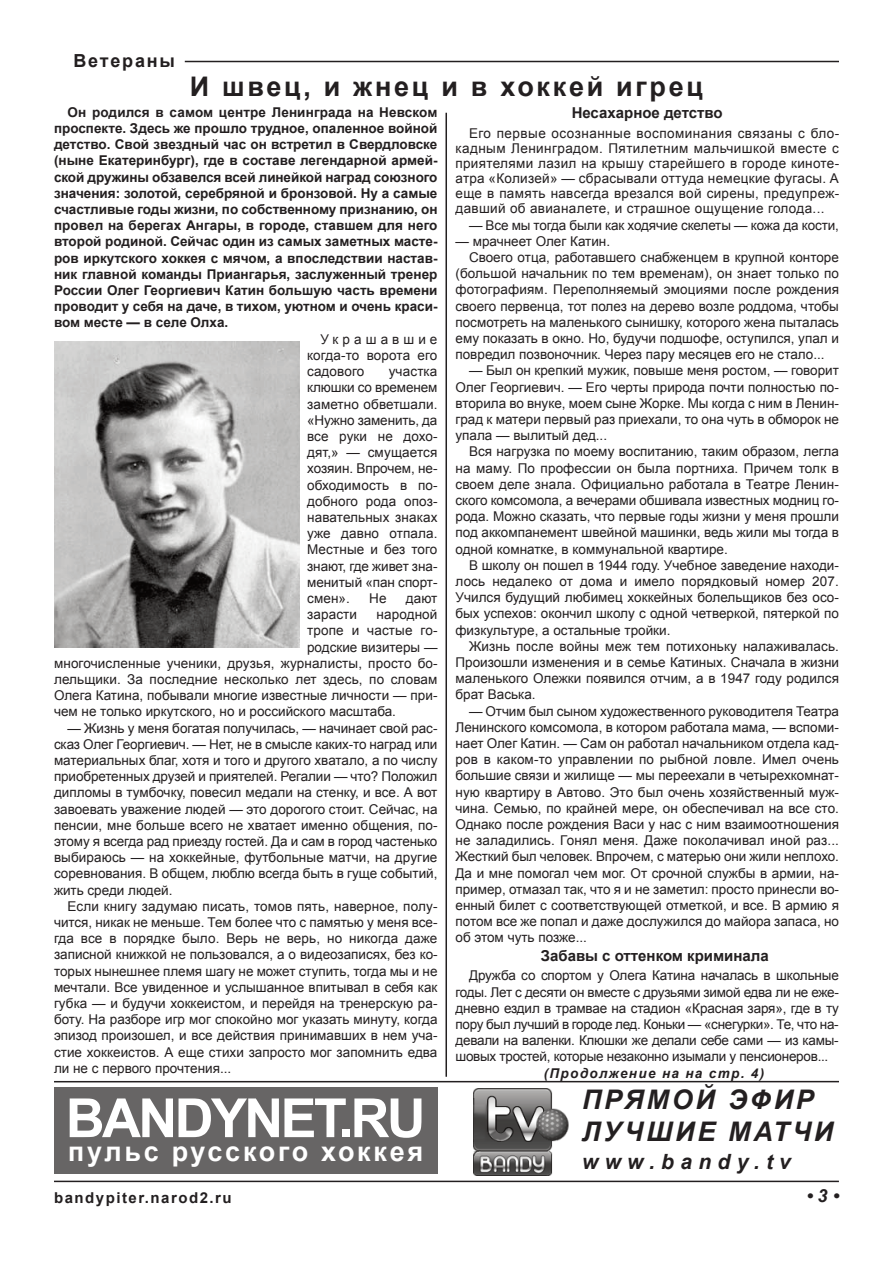
<style>
.page{position:relative;width:893px;height:1263px;background:#fff}
.page>*{position:absolute;margin:0;border:0;box-sizing:border-box;transform-origin:0 0}
.t1{font:700 54px "Arial";letter-spacing:-.05em;color:#fff}
.t2{font:700 27px "Arial";letter-spacing:.1em;color:#231f20}
.t3{font:italic 700 27px/32.4px "Arial";letter-spacing:.1em;color:#231f20}
.t4{font:700 27px "Arial";letter-spacing:.1em;color:#fff}
.t5{font:italic 700 21px "Arial";letter-spacing:.3em;color:#231f20}
.t6{font:700 18px "Arial";letter-spacing:.1em;color:#231f20}
.t7{font:italic 700 18px "Arial";color:#231f20}
.t8{font:700 15px "Arial";color:#231f20}
.t9{font:700 15px "Arial";letter-spacing:.1em;color:#231f20}
.t10{font:13.5px/16.2px "Arial";color:#231f20;text-align:justify}
.t11{font:700 13.5px/16.2px "Arial";color:#231f20;text-align:justify}
.t12{font:italic 700 13.5px "Arial";letter-spacing:.1em;color:#231f20}
</style>
<div class="page">
<hr style="left:54px;top:1181px;width:785px;height:1px;background:#231f20">
<hr style="left:54px;top:1081px;width:785px;height:1px;background:#231f20">
<img style="left:474px;top:1089px;width:95px;height:86px">
<div style="left:54px;top:1087px;width:383px;height:87px;background:#676565"></div>
<hr style="left:185px;top:61px;width:654px;height:1px;background:#231f20">
<hr style="left:445px;top:113px;width:2px;height:964px;background:#231f20">
<img style="left:54px;top:342px;width:246px;height:305px">
<h3 class="t6" style="left:73px;top:51px;width:103px">Ветераны</h3>
<h2 class="t2" style="left:190px;top:71px;width:515px">И швец, и жнец и в хоккей игрец</h2>
<p class="t11" style="left:54px;top:104px;width:385px;text-indent:14px">Он родился в самом центре Ленинграда на Невском проспекте. Здесь же прошло трудное, опаленное войной детство. Свой звездный час он встретил в Свердловске (ныне Екатеринбург), где в составе легендарной армей&shy;ской дружины обзавелся всей линейкой наград союзного значения: золотой, серебряной и бронзовой. Ну а самые счастливые годы жизни, по собственному признанию, он провел на берегах Ангары, в городе, ставшем для него второй родиной. Сейчас один из самых заметных масте&shy;ров иркутского хоккея с мячом, а впоследствии настав&shy;ник главной команды Приангарья, заслуженный тренер России Олег Георгиевич Катин большую часть времени проводит у себя на даче, в тихом, уютном и очень краси&shy;вом месте — в селе Олха.</p>
<p class="t10" style="left:307px;top:331px;width:132px;text-indent:14px">Украшавшие когда-то ворота его садового</p>
<p class="t8" style="left:572px;top:104px;width:153px">Несахарное детство</p>
<p class="t10" style="left:455px;top:126px;width:385px;line-height:15px;text-indent:14px">Его первые осознанные воспоминания связаны с бло&shy;кадным Ленинградом. Пятилетним мальчишкой вместе с приятелями лазил на крышу старейшего в городе киноте&shy;атра «Колизей» — сбрасывали оттуда немецкие фугасы. А еще в память навсегда врезался вой сирены, предупреж&shy;давший об авианалете, и страшное ощущение голода...</p>
<p class="t10" style="left:469px;top:217px;width:371px">— Все мы тогда были как ходячие скелеты — кожа да кости,</p>
<p class="t10" style="left:455px;top:233px;width:156px">— мрачнеет Олег Катин.</p>
<p class="t10" style="left:469px;top:249px;width:371px">Своего отца, работавшего снабженцем в крупной конторе</p>
<p class="t10" style="left:455px;top:265px;width:385px">(большой начальник по тем временам), он знает только по</p>
<p class="t10" style="left:455px;top:282px;width:385px">фотографиям. Переполняемый эмоциями после рождения</p>
<p class="t10" style="left:455px;top:298px;width:385px">своего первенца, тот полез на дерево возле роддома, чтобы</p>
<p class="t10" style="left:455px;top:314px;width:385px">посмотреть на маленького сынишку, которого жена пыталась</p>
<p class="t10" style="left:455px;top:330px;width:385px">ему показать в окно. Но, будучи подшофе, оступился, упал и</p>
<p class="t10" style="left:455px;top:346px;width:371px">повредил позвоночник. Через пару месяцев его не стало...</p>
<p class="t10" style="left:455px;top:363px;width:385px;text-indent:13px">— Был он крепкий мужик, повыше меня ростом, — говорит Олег Георгиевич. — Его черты природа почти полностью по&shy;вторила во внуке, моем сыне Жорке. Мы когда с ним в Ленин&shy;град к матери первый раз приехали, то она чуть в обморок не упала — вылитый дед...</p>
<p class="t10" style="left:455px;top:444px;width:385px;text-indent:13px">Вся нагрузка по моему воспитанию, таким образом, легла на маму. По профессии он была портниха. Причем толк в своем деле знала. Официально работала в Театре Ленин&shy;ского комсомола, а вечерами обшивала известных модниц го&shy;рода. Можно сказать, что первые годы жизни у меня прошли под аккомпанемент швейной машинки, ведь жили мы тогда в одной комнатке, в коммунальной квартире.</p>
<p class="t10" style="left:455px;top:557px;width:385px;text-indent:13px">В школу он пошел в 1944 году. Учебное заведение находи&shy;лось недалеко от дома и имело порядковый номер 207.<br>Учился будущий любимец хоккейных болельщиков без осо&shy;бых успехов: окончил школу с одной четверкой, пятеркой по физкультуре, а остальные тройки.</p>
<p class="t10" style="left:455px;top:638px;width:385px;text-indent:13px">Жизнь после войны меж тем потихоньку налаживалась.<br>Произошли изменения и в семье Катиных. Сначала в жизни маленького Олежки появился отчим, а в 1947 году родился брат Васька.</p>
<p class="t10" style="left:455px;top:703px;width:385px;text-indent:14px">— Отчим был сыном художественного руководителя Театра Ленинского комсомола, в котором работала мама, — вспоми&shy;нает Олег Катин. — Сам он работал начальником отдела кад&shy;ров в каком-то управлении по рыбной ловле. Имел очень большие связи и жилище — мы переехали в четырехкомнат&shy;ную квартиру в Автово. Это был очень хозяйственный муж&shy;чина. Семью, по крайней мере, он обеспечивал на все сто.<br>Однако после рождения Васи у нас с ним взаимоотношения не заладились. Гонял меня. Даже поколачивал иной раз...<br>Жесткий был человек. Впрочем, с матерью они жили неплохо.<br>Да и мне помогал чем мог. От срочной службы в армии, на&shy;пример, отмазал так, что я и не заметил: просто принесли во&shy;енный билет с соответствующей отметкой, и все. В армию я потом все же попал и даже дослужился до майора запаса, но об этом чуть позже...</p>
<p class="t8" style="left:541px;top:948px;width:229px">Забавы с оттенком криминала</p>
<p class="t10" style="left:455px;top:967px;width:385px;text-indent:14px">Дружба со спортом у Олега Катина началась в школьные годы. Лет с десяти он вместе с друзьями зимой едва ли не еже&shy;дневно ездил в трамвае на стадион «Красная заря», где в ту пору был лучший в городе лед. Коньки — «снегурки». Те, что на&shy;девали на валенки. Клюшки же делали себе сами — из камы&shy;шовых тростей, которые незаконно изымали у пенсионеров...</p>
<p class="t12" style="left:544px;top:1065px;width:222px">(Продолжение на на стр. 4)</p>
<p class="t10" style="left:307px;top:363px;width:132px;text-indent:82px">участка клюшки со временем заметно обветшали. «Нужно заменить, да все руки не дохо&shy;дят,» — смущается хозяин. Впрочем, не&shy;обходимость в по&shy;добного рода опоз&shy;навательных знаках уже давно отпала.<br>Местные и без того знают, где живет зна&shy;менитый «пан спорт&shy;смен».</p>
<p class="t10" style="left:369px;top:590px;width:19px">Не</p>
<p class="t10" style="left:406px;top:590px;width:33px">дают</p>
<p class="t10" style="left:307px;top:606px;width:52px">зарасти</p>
<p class="t10" style="left:376px;top:606px;width:63px">народной</p>
<p class="t10" style="left:307px;top:622px;width:132px">тропе и частые го-</p>
<p class="t10" style="left:307px;top:639px;width:132px">родские визитеры —</p>
<p class="t10" style="left:54px;top:655px;width:385px">многочисленные ученики, друзья, журналисты, просто бо-</p>
<p class="t10" style="left:54px;top:671px;width:385px">лельщики. За последние несколько лет здесь, по словам</p>
<p class="t10" style="left:54px;top:687px;width:385px">Олега Катина, побывали многие известные личности — при-</p>
<p class="t10" style="left:54px;top:703px;width:343px">чем не только иркутского, но и российского масштаба.</p>
<p class="t10" style="left:54px;top:720px;width:385px;text-indent:13px">— Жизнь у меня богатая получилась, — начинает свой рас&shy;сказ Олег Георгиевич. — Нет, не в смысле каких-то наград или материальных благ, хотя и того и другого хватало, а по числу приобретенных друзей и приятелей. Регалии — что? Положил дипломы в тумбочку, повесил медали на стенку, и все. А вот завоевать уважение людей — это дорогого стоит. Сейчас, на пенсии, мне больше всего не хватает именно общения, по&shy;этому я всегда рад приезду гостей. Да и сам в город частенько выбираюсь — на хоккейные, футбольные матчи, на другие соревнования. В общем, люблю всегда быть в гуще событий, жить среди людей.</p>
<p class="t10" style="left:54px;top:898px;width:385px;text-indent:14px">Если книгу задумаю писать, томов пять, наверное, полу&shy;чится, никак не меньше. Тем более что с памятью у меня все&shy;гда все в порядке было. Верь не верь, но никогда даже записной книжкой не пользовался, а о видеозаписях, без ко&shy;торых нынешнее племя шагу не может ступить, тогда мы и не мечтали. Все увиденное и услышанное впитывал в себя как губка — и будучи хоккеистом, и перейдя на тренерскую ра&shy;боту. На разборе игр мог спокойно мог указать минуту, когда эпизод произошел, и все действия принимавших в нем уча&shy;стие хоккеистов. А еще стихи запросто мог запомнить едва ли не с первого прочтения...</p>
<h1 class="t1" style="left:66px;top:1088px;width:362px">BANDYNET.RU</h1>
<h2 class="t4" style="left:68px;top:1137px;width:356px">пульс русского хоккея</h2>
<h2 class="t3" style="left:582px;top:1083px;width:253px">ПРЯМОЙ ЭФИР<br>ЛУЧШИЕ МАТЧИ</h2>
<h3 class="t5" style="left:582px;top:1150px;width:210px">www.bandy.tv</h3>
<p class="t9" style="left:54px;top:1189px;width:179px">bandypiter.narod2.ru</p>
<h3 class="t7" style="left:806px;top:1186px;width:34px">•3•</h3>
</div>
